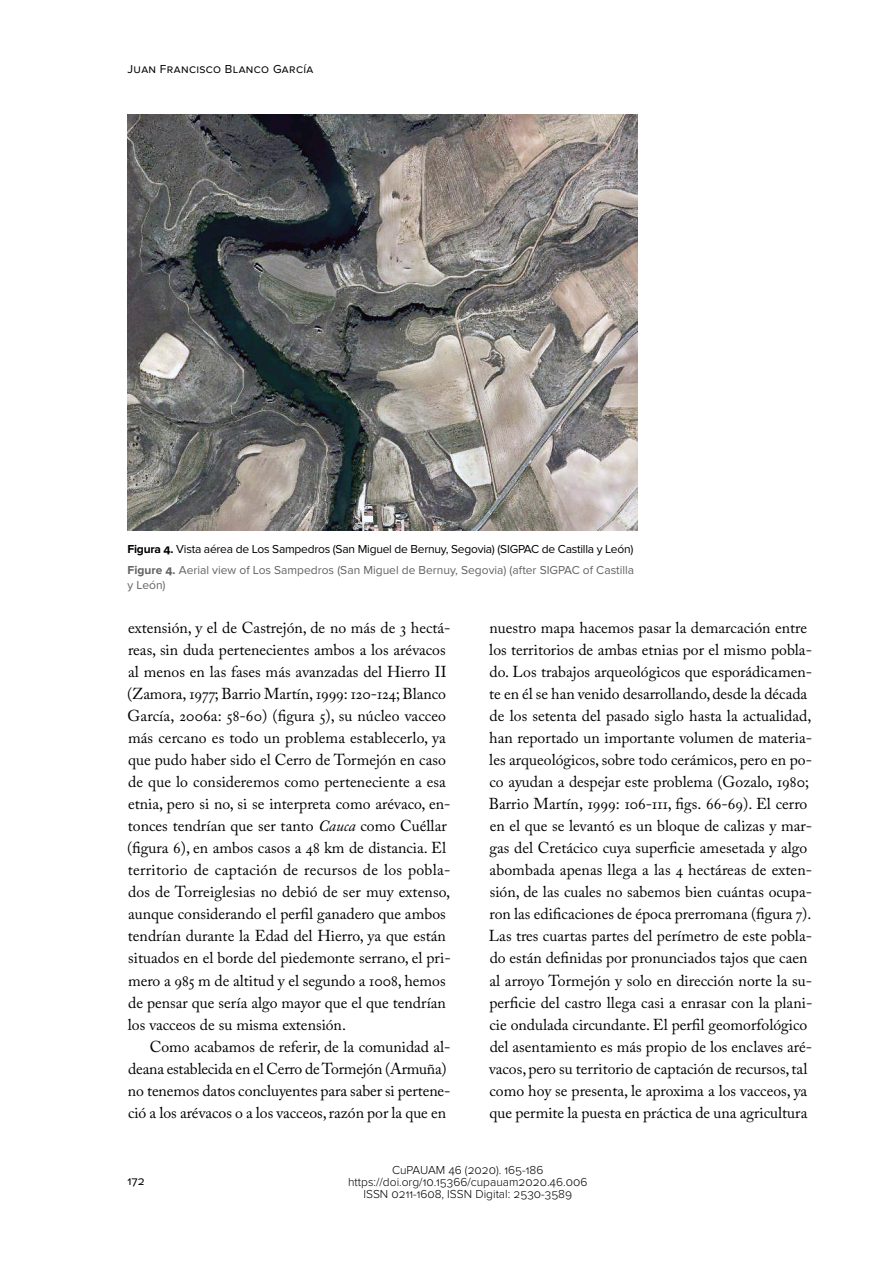
<style>
.page{position:relative;width:893px;height:1263px;background:#fff}
.page>*{position:absolute;margin:0;border:0;box-sizing:border-box;transform-origin:0 0}
.t1{font:15.75px/22px "Adobe Caslon Pro";color:#000}
.t2{font:12px/21.6px "Proxima Nova";letter-spacing:-.02em;color:#000}
.t3{font:300 12px/12px "Proxima Nova";color:#000;text-align:center}
.t4{font:12px "Proxima Nova";letter-spacing:.03em;color:#000}
.t5{font:12px "Proxima Nova";color:#636362}
.t6{font:12px "Proxima Nova";color:#000}
.s1{font-weight:700}
.s2{font-weight:700;color:#636362}
.s3{color:#636362}
.s4{font-style:italic}
</style>
<div class="page">
<img style="left:128px;top:115px;width:510px;height:415px">
<p class="t4" style="left:128px;top:62px;width:187px">Juan Francisco Blanco García</p>
<p class="t2" style="left:128px;top:538px;width:508px"><span class="s1">Figura 4.</span> Vista aérea de Los Sampedros (San Miguel de Bernuy, Segovia) (SIGPAC de Castilla y León)<br><span class="s2">Figure 4.</span> <span class="s3">Aerial view of Los Sampedros (San Miguel de Bernuy, Segovia) (after SIGPAC of Castilla</span></p>
<p class="t5" style="left:128px;top:578px;width:40px">y León)</p>
<p class="t1" style="left:127px;top:616px;width:325px">extensión, y el de Castrejón, de no más de 3 hectá‑ reas, sin duda pertenecientes ambos a los arévacos al menos en las fases más avanzadas del Hierro II (Zamora, 1977; Barrio Martín, 1999: 120‑124; Blanco García, 2006a: 58‑60) (figura 5), su núcleo vacceo más cercano es todo un problema establecerlo, ya que pudo haber sido el Cerro de Tormejón en caso de que lo consideremos como perteneciente a esa etnia, pero si no, si se interpreta como arévaco, en‑ tonces tendrían que ser tanto <span class="s4">Cauca</span> como Cuéllar (figura 6), en ambos casos a 48 km de distancia. El territorio de captación de recursos de los pobla‑ dos de Torreiglesias no debió de ser muy extenso, aunque considerando el perfil ganadero que ambos tendrían durante la Edad del Hierro, ya que están situados en el borde del piedemonte serrano, el pri‑ mero a 985 m de altitud y el segundo a 1008, hemos de pensar que sería algo mayor que el que tendrían los vacceos de su misma extensión.</p>
<p class="t1" style="left:128px;top:1035px;width:324px;text-indent:22px">Como acabamos de referir, de la comunidad al‑ deana establecida en el Cerro de Tormejón (Armuña) no tenemos datos concluyentes para saber si pertene‑ ció a los arévacos o a los vacceos, razón por la que en</p>
<p class="t1" style="left:489px;top:616px;width:325px">nuestro mapa hacemos pasar la demarcación entre los territorios de ambas etnias por el mismo pobla‑ do. Los trabajos arqueológicos que esporádicamen‑ te en él se han venido desarrollando, desde la década de los setenta del pasado siglo hasta la actualidad, han reportado un importante volumen de materia‑ les arqueológicos, sobre todo cerámicos, pero en po‑ co ayudan a despejar este problema (Gozalo, 1980; Barrio Martín, 1999: 106‑111, figs. 66‑69). El cerro en el que se levantó es un bloque de calizas y mar‑ gas del Cretácico cuya superficie amesetada y algo abombada apenas llega a las 4 hectáreas de exten‑ sión, de las cuales no sabemos bien cuántas ocupa‑ ron las edificaciones de época prerromana (figura 7).<br>Las tres cuartas partes del perímetro de este pobla‑ do están definidas por pronunciados tajos que caen al arroyo Tormejón y solo en dirección norte la su‑ perficie del castro llega casi a enrasar con la plani‑ cie ondulada circundante. El perfil geomorfológico del asentamiento es más propio de los enclaves aré‑ vacos, pero su territorio de captación de recursos, tal como hoy se presenta, le aproxima a los vacceos, ya que permite la puesta en práctica de una agricultura</p>
<p class="t6" style="left:128px;top:1174px;width:19px">172</p>
<p class="t3" style="left:348px;top:1165px;width:241px">CuPAUAM 46 (2020). 165-186 https://doi.org/10.15366/cupauam2020.46.006<br>ISSN 0211-1608, ISSN Digital: 2530-3589</p>
</div>
